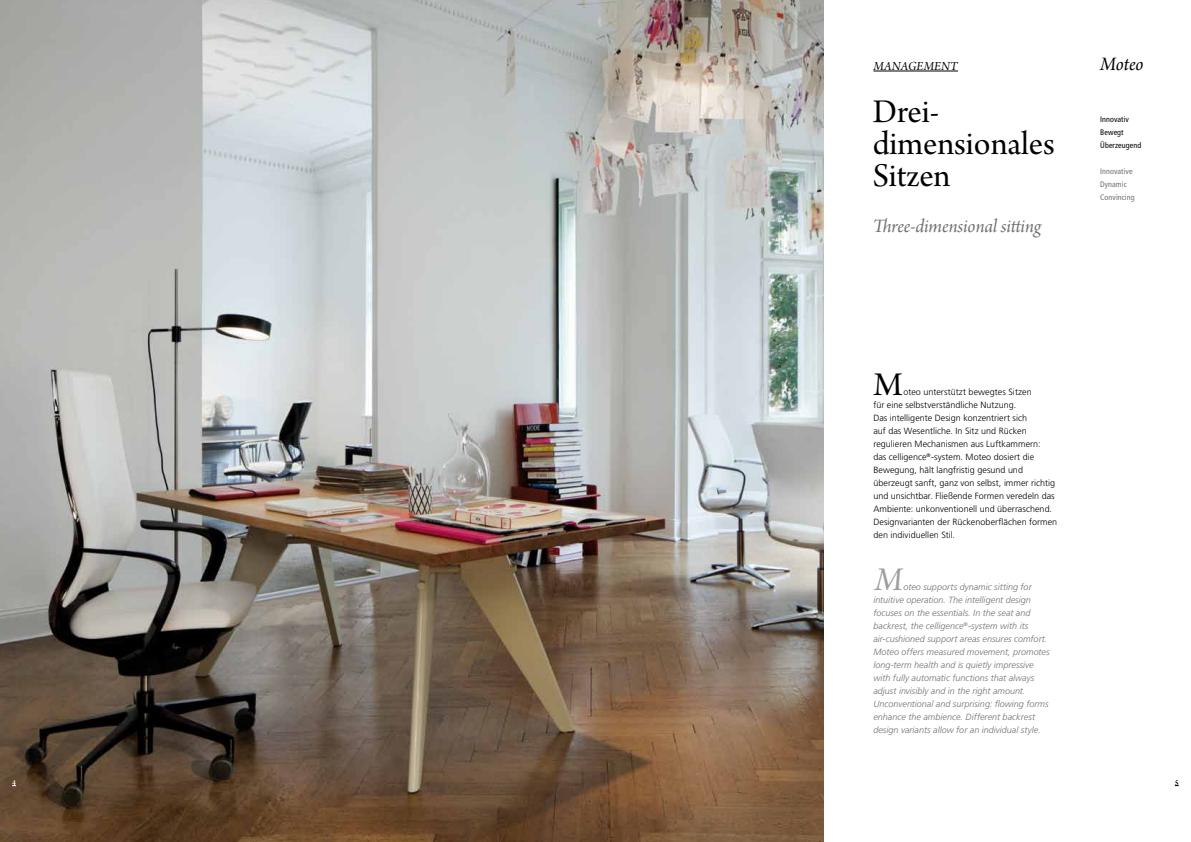
<style>
.page{position:relative;width:1191px;height:842px;background:#fff}
.page>*{position:absolute;margin:0;border:0;box-sizing:border-box;transform-origin:0 0}
.t1{font:35px/32px "Arno Pro Subhead";color:#000}
.t2{font:35px "Arno Pro Italic Subhead";color:#9c9e9f}
.t3{font:20px "Arno Pro Italic Subhead";letter-spacing:-.005em;color:#707172}
.t4{font:20px "Arno Pro Italic Subhead";color:#000}
.t5{font:13px "Arno Pro Italic Subhead";letter-spacing:.015em;color:#000}
.t6{font:italic 300 9px/13px "Frutiger";color:#707172}
.t7{font:300 9px/13px "Frutiger";letter-spacing:.005em;color:#000}
.t8{font:condensed 8px/13px "Frutiger";letter-spacing:.01em;color:#707172}
.t9{font:condensed 8px/13px "Frutiger";letter-spacing:.01em;color:#000}
.t10{font:8px "Arno Pro Smbd Subhead";color:#fff}
.t11{font:8px "Arno Pro Smbd Subhead";color:#000}
</style>
<div class="page">
<img style="left:0;top:0;width:823px;height:842px">
<hr style="left:873px;top:71px;width:85px;height:1px;background:#000">
<h3 class="t5" style="left:873px;top:58px;width:86px">Management</h3>
<h2 class="t4" style="left:1100px;top:52px;width:45px">Moteo</h2>
<h1 class="t1" style="left:872px;top:97px;width:184px">Drei&shy;dimensionales<br>Sitzen</h1>
<h2 class="t3" style="left:872px;top:214px;width:172px">Three-dimensional sitting</h2>
<p class="t9" style="left:1100px;top:112px;width:42px">Innovativ<br>Bewegt<br>Überzeugend</p>
<p class="t8" style="left:1100px;top:164px;width:36px">Innovative<br>Dynamic<br>Convincing</p>
<h1 class="t1" style="left:873px;top:370px;width:31px">M</h1>
<p class="t7" style="left:873px;top:385px;width:185px;text-indent:30px">oteo unterstützt bewegtes Sitzen<br>für eine selbstverständliche Nutzung.<br>Das intelligente Design konzentriert sich<br>auf das Wesentliche. In Sitz und Rücken regulieren Mechanismen aus Luftkammern:<br>das celligence<sup>®</sup>-system. Moteo dosiert die Bewegung, hält langfristig gesund und überzeugt sanft, ganz von selbst, immer richtig und unsichtbar. Fließende Formen veredeln das Ambiente: unkonventionell und überraschend.<br>Designvarianten der Rückenoberflächen formen den individuellen Stil.</p>
<h1 class="t2" style="left:874px;top:559px;width:29px">M</h1>
<p class="t6" style="left:873px;top:580px;width:178px;text-indent:30px">oteo supports dynamic sitting for intuitive operation. The intelligent design focuses on the essentials. In the seat and backrest, the celligence<sup>®</sup>-system with its air-cushioned support areas ensures comfort.<br>Moteo offers measured movement, promotes long-term health and is quietly impressive with fully automatic functions that always adjust invisibly and in the right amount.<br>Unconventional and surprising: flowing forms enhance the ambience. Different backrest design variants allow for an individual style.</p>
<p class="t10" style="left:12px;top:778px;width:5px">4</p>
<p class="t11" style="left:1174px;top:778px;width:5px">5</p>
</div>
